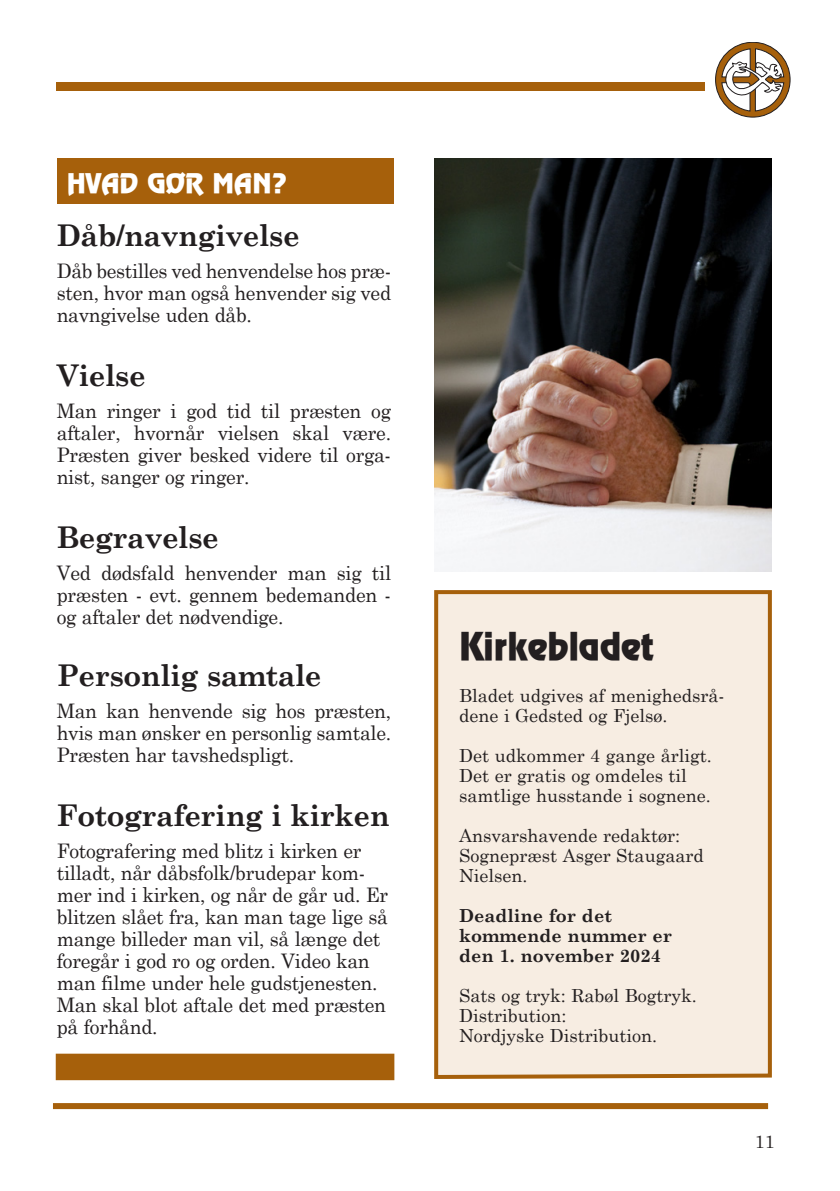
<style>
.page{position:relative;width:840px;height:1191px;background:#fff}
.page>*{position:absolute;margin:0;border:0;box-sizing:border-box;transform-origin:0 0}
.Normal{font:34px "Revue Plain 001000";color:#231f20}
.Normal-2{font:700 30px "Century Schoolbook";letter-spacing:-.015em;color:#231f20}
.Normal-3{font:24px "Revue Plain 001000";color:#fff}
.Normal-4{font:20px/22px "Century Schoolbook";letter-spacing:-.015em;color:#231f20;text-align:justify}
.Normal-5{font:18px/20px "Century Schoolbook";color:#231f20}
.Normal-6{font:700 18px "Century Schoolbook";color:#231f20}
</style>
<div class="page">
<div style="left:56px;top:1053px;width:338px;height:27px;background:#a6600b;border:2px solid #a6600b"></div>
<div style="left:57px;top:159px;width:336px;height:45px;background:#a6600b"></div>
<div style="left:434px;top:590px;width:338px;height:489px;background:#f7ede2"></div>
<img style="left:434px;top:159px;width:337px;height:412px">
<svg style="left:715px;top:42px;width:74px;height:75px"></svg>
<div style="left:714px;top:42px;width:75px;height:75px;border:1px solid #231f20;border-radius:50%"></div>
<svg style="left:720px;top:48px;width:64px;height:64px"></svg>
<div style="left:56px;top:82px;width:648px;height:8px;background:#a6600b"></div>
<div style="left:53px;top:1103px;width:714px;height:6px;background:#a6600b"></div>
<p class="Normal-3" style="left:67px;top:167px;width:222px">HVAD GØR MAN?</p>
<p class="Normal-2" style="left:57px;top:217px;width:244px">Dåb/navngivelse</p>
<p class="Normal-4" style="left:57px;top:259px;width:336px;text-align:left">Dåb bestilles ved henvendelse hos præ-- sten, hvor man også henvender sig ved navngivelse uden dåb.</p>
<p class="Normal-2" style="left:57px;top:357px;width:90px">Vielse</p>
<p class="Normal-4" style="left:57px;top:399px;width:336px">Man ringer i god tid til præsten og aftaler, hvornår vielsen skal være.<br>Præsten giver besked videre til orga&shy;nist, sanger og ringer.</p>
<p class="Normal-2" style="left:57px;top:519px;width:164px">Begravelse</p>
<p class="Normal-4" style="left:57px;top:561px;width:335px">Ved dødsfald henvender man sig til præsten - evt. gennem bedemanden - og aftaler det nødvendige.</p>
<p class="Normal-2" style="left:57px;top:657px;width:266px">Personlig samtale</p>
<p class="Normal-4" style="left:57px;top:699px;width:336px">Man kan henvende sig hos præsten, hvis man ønsker en personlig samtale.<br>Præsten har tavshedspligt.</p>
<p class="Normal-2" style="left:57px;top:797px;width:334px">Fotografering i kirken</p>
<p class="Normal-4" style="left:57px;top:839px;width:333px;text-align:left">Fotografering med blitz i kirken er tilladt, når dåbsfolk/brudepar kom&shy;mer ind i kirken, og når de går ud. Er blitzen slået fra, kan man tage lige så mange billeder man vil, så længe det foregår i god ro og orden. Video kan man filme under hele gudstjenesten.<br>Man skal blot aftale det med præsten på forhånd.</p>
<p class="Normal" style="left:459px;top:624px;width:196px">Kirkebladet</p>
<p class="Normal-5" style="left:459px;top:685px;width:267px">Bladet udgives af menighedsrå&shy;dene i Gedsted og Fjelsø.</p>
<p class="Normal-5" style="left:459px;top:745px;width:254px">Det udkommer 4 gange årligt.</p>
<p class="Normal-5" style="left:459px;top:765px;width:229px">Det er gratis og omdeles til</p>
<p class="Normal-5" style="left:459px;top:785px;width:253px">samtlige husstande i sognene.</p>
<p class="Normal-5" style="left:459px;top:825px;width:246px">Ansvarshavende redaktør:<br>Sognepræst Asger Staugaard<br>Nielsen.</p>
<p class="Normal-6" style="left:459px;top:905px;width:154px">Deadline for det</p>
<p class="Normal-6" style="left:459px;top:925px;width:214px">kommende nummer er</p>
<p class="Normal-6" style="left:459px;top:945px;width:203px">den 1. november 2024</p>
<p class="Normal-5" style="left:459px;top:985px;width:239px">Sats og tryk: Rabøl Bogtryk.<br>Distribution:</p>
<p class="Normal-5" style="left:459px;top:1025px;width:199px">Nordjyske Distribution.</p>
<p class="Normal-5" style="left:754px;top:1130px;width:22px">11</p>
</div>
